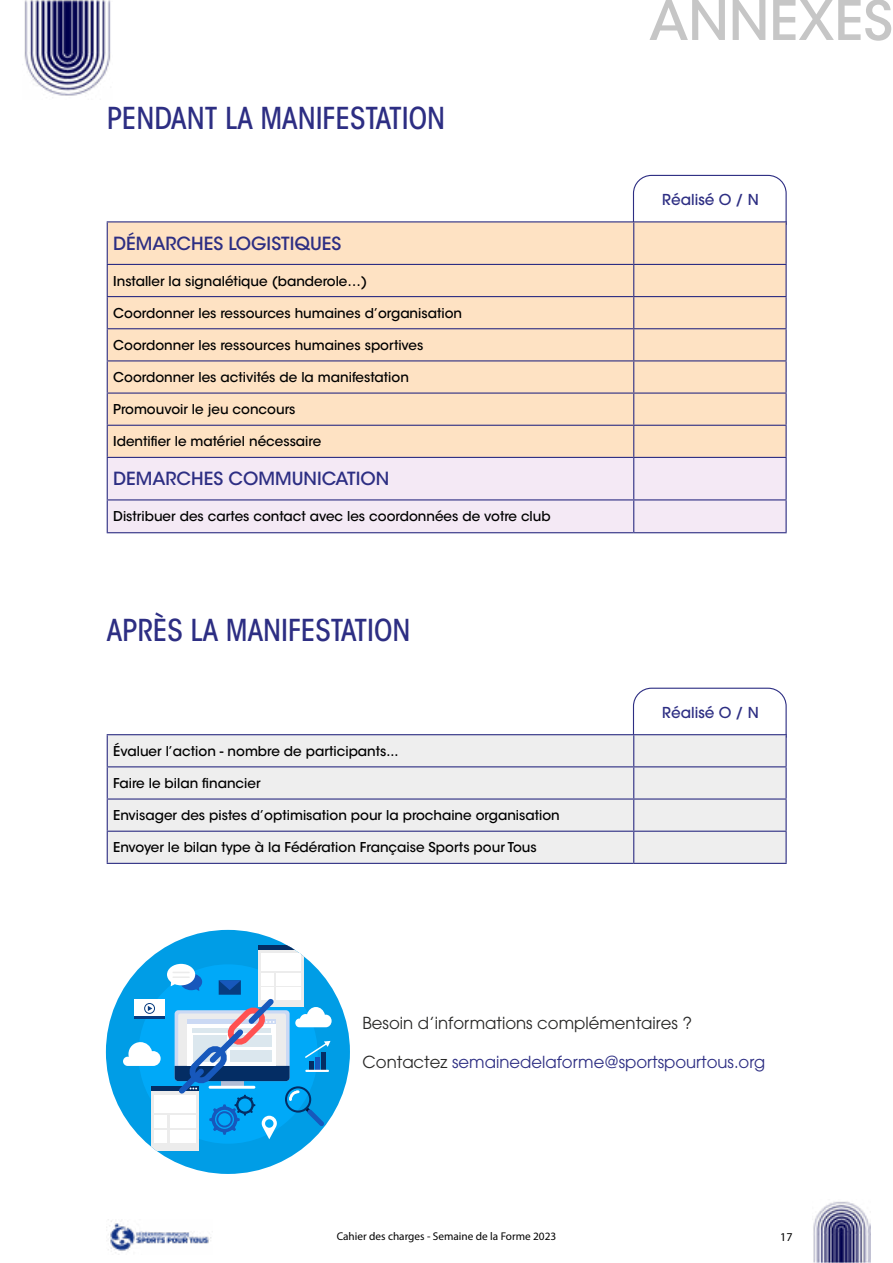
<style>
.page{position:relative;width:893px;height:1263px;background:#fff}
.page>*{position:absolute;margin:0;border:0;box-sizing:border-box;transform-origin:0 0}
.t1{font:500 54px "ITC Avant Garde Std";color:#c6c6c6}
.t2{font:500 condensed 30px "ITC Avant Garde Std";color:#2d2e83}
.t3{font:500 18px "ITC Avant Garde Std";color:#2d2e83}
.t4{font:16.5px "ITC Avant Garde Pro";color:#2d2e83}
.t5{font:16.5px "ITC Avant Garde Pro";color:#282827}
.t6{font:500 15px "ITC Avant Garde Pro";color:#2d2e83}
.t7{font:500 13.5px "ITC Avant Garde Std";color:#000}
.t8{font:12px "Myriad Pro";color:#000}
.t9{font:11.25px "Myriad Pro";color:#000}
.s1{color:#282827}
</style>
<div class="page">
<img style="left:106px;top:1219px;width:105px;height:34px">
<img style="left:813px;top:1201px;width:58px;height:62px">
<img style="left:24px;top:0;width:87px;height:96px">
<svg style="left:632px;top:174px;width:155px;height:47px"></svg>
<div style="left:108px;top:222px;width:677px;height:235px;background:#fee2c3"></div>
<div style="left:108px;top:458px;width:677px;height:74px;background:#f4e9f5"></div>
<hr style="left:107px;top:221px;width:527px;height:1px;background:#2d2e83">
<hr style="left:107px;top:222px;width:1px;height:42px;background:#2d2e83">
<hr style="left:634px;top:221px;width:153px;height:1px;background:#2d2e83">
<hr style="left:633px;top:222px;width:1px;height:42px;background:#2d2e83">
<hr style="left:785px;top:222px;width:2px;height:42px;background:#2d2e83">
<hr style="left:107px;top:264px;width:527px;height:1px;background:#2d2e83">
<hr style="left:107px;top:265px;width:1px;height:31px;background:#2d2e83">
<hr style="left:634px;top:264px;width:153px;height:1px;background:#2d2e83">
<hr style="left:633px;top:265px;width:1px;height:31px;background:#2d2e83">
<hr style="left:785px;top:265px;width:2px;height:31px;background:#2d2e83">
<hr style="left:107px;top:296px;width:527px;height:1px;background:#2d2e83">
<hr style="left:107px;top:297px;width:1px;height:31px;background:#2d2e83">
<hr style="left:634px;top:296px;width:153px;height:1px;background:#2d2e83">
<hr style="left:633px;top:297px;width:1px;height:31px;background:#2d2e83">
<hr style="left:785px;top:297px;width:2px;height:31px;background:#2d2e83">
<hr style="left:107px;top:328px;width:527px;height:1px;background:#2d2e83">
<hr style="left:107px;top:329px;width:1px;height:31px;background:#2d2e83">
<hr style="left:634px;top:328px;width:153px;height:1px;background:#2d2e83">
<hr style="left:633px;top:329px;width:1px;height:31px;background:#2d2e83">
<hr style="left:785px;top:329px;width:2px;height:31px;background:#2d2e83">
<hr style="left:107px;top:360px;width:527px;height:1px;background:#2d2e83">
<hr style="left:107px;top:361px;width:1px;height:31px;background:#2d2e83">
<hr style="left:634px;top:360px;width:153px;height:1px;background:#2d2e83">
<hr style="left:633px;top:361px;width:1px;height:31px;background:#2d2e83">
<hr style="left:785px;top:361px;width:2px;height:31px;background:#2d2e83">
<hr style="left:107px;top:392px;width:527px;height:2px;background:#2d2e83">
<hr style="left:107px;top:394px;width:1px;height:31px;background:#2d2e83">
<hr style="left:634px;top:392px;width:153px;height:2px;background:#2d2e83">
<hr style="left:633px;top:394px;width:1px;height:31px;background:#2d2e83">
<hr style="left:785px;top:394px;width:2px;height:31px;background:#2d2e83">
<hr style="left:107px;top:425px;width:527px;height:1px;background:#2d2e83">
<hr style="left:107px;top:426px;width:1px;height:31px;background:#2d2e83">
<hr style="left:634px;top:425px;width:153px;height:1px;background:#2d2e83">
<hr style="left:633px;top:426px;width:1px;height:31px;background:#2d2e83">
<hr style="left:785px;top:426px;width:2px;height:31px;background:#2d2e83">
<hr style="left:107px;top:457px;width:527px;height:1px;background:#2d2e83">
<hr style="left:107px;top:458px;width:1px;height:41px;background:#2d2e83">
<hr style="left:634px;top:457px;width:153px;height:1px;background:#2d2e83">
<hr style="left:633px;top:458px;width:1px;height:41px;background:#2d2e83">
<hr style="left:785px;top:458px;width:2px;height:41px;background:#2d2e83">
<hr style="left:107px;top:499px;width:527px;height:1px;background:#2d2e83">
<hr style="left:107px;top:500px;width:1px;height:32px;background:#2d2e83">
<hr style="left:634px;top:499px;width:153px;height:1px;background:#2d2e83">
<hr style="left:633px;top:500px;width:1px;height:32px;background:#2d2e83">
<hr style="left:785px;top:500px;width:2px;height:32px;background:#2d2e83">
<hr style="left:107px;top:532px;width:527px;height:1px;background:#2d2e83">
<hr style="left:634px;top:532px;width:153px;height:1px;background:#2d2e83">
<svg style="left:632px;top:687px;width:155px;height:47px"></svg>
<div style="left:108px;top:735px;width:677px;height:128px;background:#eee"></div>
<hr style="left:107px;top:734px;width:527px;height:1px;background:#2d2e83">
<hr style="left:107px;top:735px;width:1px;height:31px;background:#2d2e83">
<hr style="left:634px;top:734px;width:153px;height:1px;background:#2d2e83">
<hr style="left:633px;top:735px;width:1px;height:31px;background:#2d2e83">
<hr style="left:785px;top:735px;width:2px;height:31px;background:#2d2e83">
<hr style="left:107px;top:766px;width:527px;height:1px;background:#2d2e83">
<hr style="left:107px;top:767px;width:1px;height:31px;background:#2d2e83">
<hr style="left:634px;top:766px;width:153px;height:1px;background:#2d2e83">
<hr style="left:633px;top:767px;width:1px;height:31px;background:#2d2e83">
<hr style="left:785px;top:767px;width:2px;height:31px;background:#2d2e83">
<hr style="left:107px;top:798px;width:527px;height:2px;background:#2d2e83">
<hr style="left:107px;top:800px;width:1px;height:31px;background:#2d2e83">
<hr style="left:634px;top:798px;width:153px;height:2px;background:#2d2e83">
<hr style="left:633px;top:800px;width:1px;height:31px;background:#2d2e83">
<hr style="left:785px;top:800px;width:2px;height:31px;background:#2d2e83">
<hr style="left:107px;top:831px;width:527px;height:1px;background:#2d2e83">
<hr style="left:107px;top:832px;width:1px;height:31px;background:#2d2e83">
<hr style="left:634px;top:831px;width:153px;height:1px;background:#2d2e83">
<hr style="left:633px;top:832px;width:1px;height:31px;background:#2d2e83">
<hr style="left:785px;top:832px;width:2px;height:31px;background:#2d2e83">
<hr style="left:107px;top:863px;width:527px;height:1px;background:#2d2e83">
<hr style="left:634px;top:863px;width:153px;height:1px;background:#2d2e83">
<div style="left:106px;top:930px;width:244px;height:244px;background:#009de6;border-radius:122px"></div>
<div style="left:138px;top:964px;width:180px;height:180px;background:#00a9f8;border-radius:50%"></div>
<svg style="left:123px;top:1042px;width:38px;height:24px"></svg>
<div style="left:151px;top:1086px;width:47px;height:64px;background:#ececec"></div>
<div style="left:151px;top:1086px;width:47px;height:5px;background:#042d64"></div>
<div style="left:154px;top:1094px;width:42px;height:18px;background:#fff"></div>
<div style="left:154px;top:1115px;width:13px;height:13px;background:#fff"></div>
<div style="left:154px;top:1130px;width:13px;height:13px;background:#fff"></div>
<div style="left:170px;top:1130px;width:26px;height:13px;background:#fff"></div>
<svg style="left:258px;top:949px;width:45px;height:15px"></svg>
<svg style="left:258px;top:945px;width:36px;height:4px"></svg>
<div style="left:261px;top:953px;width:40px;height:17px;background:#fff"></div>
<div style="left:134px;top:999px;width:31px;height:20px;background:#fff"></div>
<hr style="left:134px;top:1016px;width:31px;height:3px;background:#073c80">
<svg style="left:148px;top:1006px;width:4px;height:5px"></svg>
<div style="left:144px;top:1003px;width:11px;height:11px;border:1px solid #073c80;border-radius:50%"></div>
<svg style="left:167px;top:964px;width:165px;height:175px"></svg>
<hr style="left:305px;top:1070px;width:24px;height:2px;background:#fff">
<h2 class="t2" style="left:107px;top:99px;width:340px">PENDANT LA MANIFESTATION</h2>
<h3 class="t3" style="left:113px;top:232px;width:230px">DÉMARCHES LOGISTIQUES</h3>
<p class="t7" style="left:113px;top:272px;width:255px">Installer la signalétique (banderole…)</p>
<p class="t7" style="left:113px;top:304px;width:350px">Coordonner les ressources humaines d’organisation</p>
<p class="t7" style="left:113px;top:337px;width:312px">Coordonner les ressources humaines sportives</p>
<p class="t7" style="left:113px;top:369px;width:297px">Coordonner les activités de la manifestation</p>
<p class="t7" style="left:113px;top:401px;width:184px">Promouvoir le jeu concours</p>
<p class="t7" style="left:113px;top:433px;width:209px">Identifier le matériel nécessaire</p>
<h3 class="t3" style="left:113px;top:468px;width:278px">DEMARCHES COMMUNICATION</h3>
<p class="t7" style="left:113px;top:508px;width:439px">Distribuer des cartes contact avec les coordonnées de votre club</p>
<h2 class="t2" style="left:107px;top:612px;width:305px">APRÈS LA MANIFESTATION</h2>
<p class="t7" style="left:113px;top:742px;width:287px">Évaluer l’action - nombre de participants...</p>
<p class="t7" style="left:113px;top:775px;width:149px">Faire le bilan financier</p>
<p class="t7" style="left:113px;top:807px;width:448px">Envisager des pistes d’optimisation pour la prochaine organisation</p>
<p class="t7" style="left:113px;top:839px;width:425px">Envoyer le bilan type à la Fédération Française Sports pour Tous</p>
<h1 class="t1" style="left:649px;top:-13px;width:245px">ANNEXES</h1>
<p class="t6" style="left:662px;top:190px;width:98px">Réalisé O / N</p>
<p class="t6" style="left:662px;top:703px;width:98px">Réalisé O / N</p>
<p class="t5" style="left:362px;top:1012px;width:331px">Besoin d’informations complémentaires ?</p>
<p class="t4" style="left:362px;top:1052px;width:404px"><span class="s1">Contactez</span> semainedelaforme@sportspourtous.org</p>
<p class="t9" style="left:337px;top:1229px;width:221px">Cahier des charges - Semaine de la Forme 2023</p>
<p class="t8" style="left:780px;top:1229px;width:14px">17</p>
</div>
